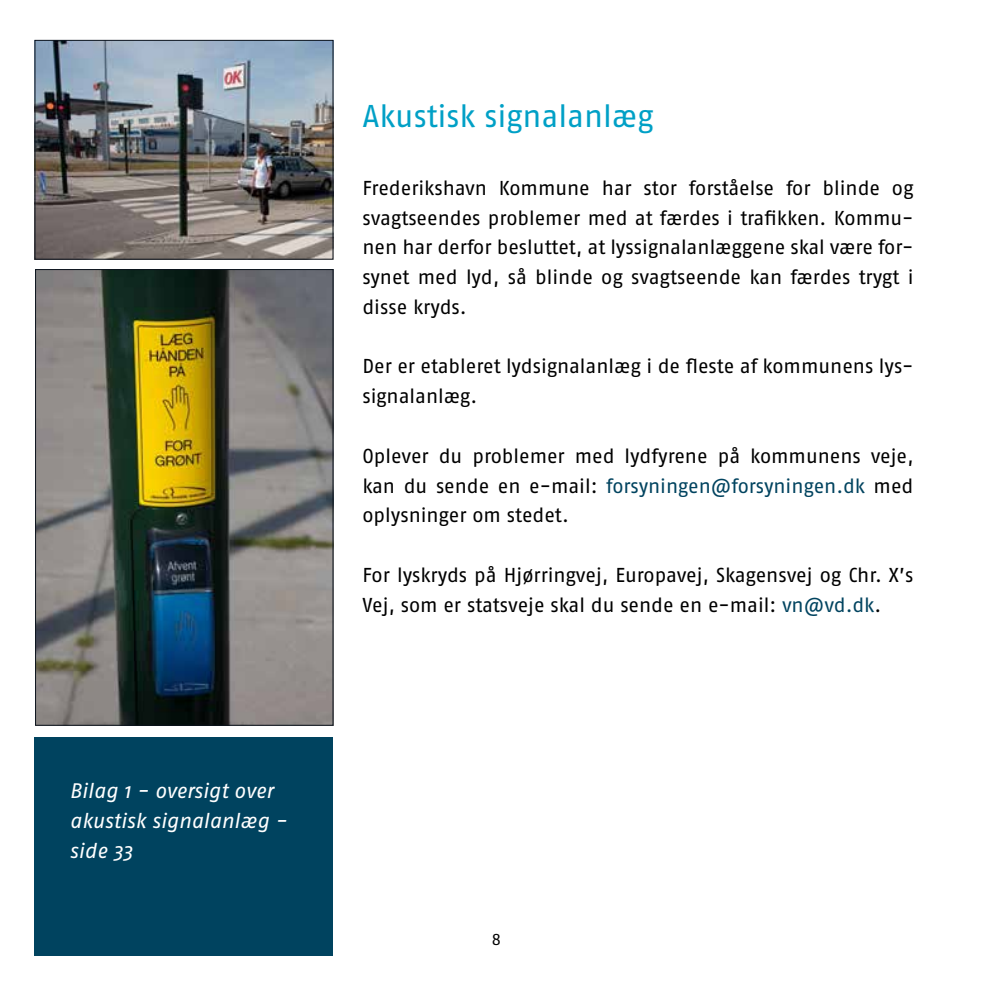
<style>
.page{position:relative;width:993px;height:993px;background:#fff}
.page>*{position:absolute;margin:0;border:0;box-sizing:border-box;transform-origin:0 0}
.t1{font:31.5px "Fago No";color:#00a0c6}
.t2{font:italic 21px/29.8px "Fago No";letter-spacing:-.005em;color:#fff}
.t3{font:20.12px/29.8px "Fago No";letter-spacing:-.005em;color:#000;text-align:justify}
.t4{font:15.75px "Fago No Regular Tf";color:#000}
.s1{color:#00435f}
</style>
<div class="page">
<img style="left:37px;top:42px;width:294px;height:215px">
<div style="left:35px;top:40px;width:298px;height:219px;border:1px solid #0b131d"></div>
<img style="left:37px;top:271px;width:294px;height:452px">
<div style="left:35px;top:269px;width:298px;height:456px;border:1px solid #0b131d"></div>
<div style="left:35px;top:736px;width:298px;height:219px;background:#00435f"></div>
<p class="t2" style="left:69px;top:775px;width:219px">Bilag 1 - oversigt over akustisk signalanlæg - side 33</p>
<h1 class="t1" style="left:362px;top:98px;width:292px">Akustisk signalanlæg</h1>
<p class="t3" style="left:362px;top:173px;width:552px">Frederikshavn Kommune har stor forståelse for blinde og svagtseendes problemer med at færdes i trafikken. Kommu&shy;nen har derfor besluttet, at lyssignalanlæggene skal være for&shy;synet med lyd, så blinde og svagtseende kan færdes trygt i disse kryds.</p>
<p class="t3" style="left:362px;top:351px;width:552px">Der er etableret lydsignalanlæg i de fleste af kommunens lys&shy;signalanlæg.</p>
<p class="t3" style="left:362px;top:440px;width:552px">Oplever du problemer med lydfyrene på kommunens veje, kan du sende en e-mail: <span class="s1">forsyningen@forsyningen.dk</span> med oplysninger om stedet.</p>
<p class="t3" style="left:362px;top:559px;width:552px">For lyskryds på Hjørringvej, Europavej, Skagensvej og Chr. X’s<br>Vej, som er statsveje skal du sende en e-mail: <span class="s1">vn@vd.dk</span>.</p>
<p class="t4" style="left:491px;top:930px;width:11px">8</p>
</div>
